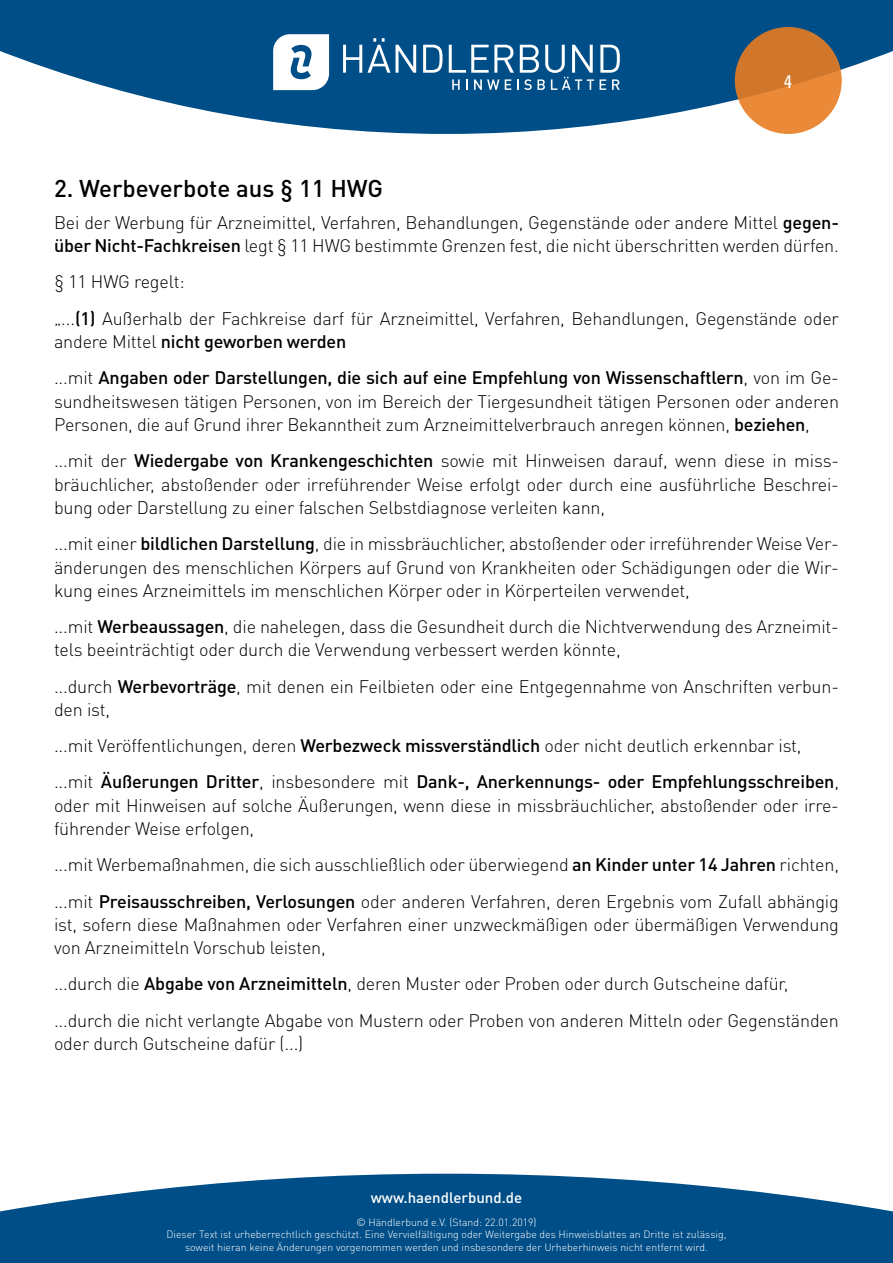
<style>
.page{position:relative;width:893px;height:1263px;background:#fff}
.page>*{position:absolute;margin:0;border:0;box-sizing:border-box;transform-origin:0 0}
.t1{font:500 24px "DIN Pro";color:#000}
.t2{font:300 18px/23.4px "DIN Pro";letter-spacing:-.01em;color:#000}
.t3{font:500 18px/36.2px "DIN Pro";letter-spacing:-.01em;color:#000}
.t4{font:condensed 18px "Zurich BT";color:#fff}
.t5{font:500 15px "DIN Pro";color:#fff}
.t6{font:300 10.5px/12.6px "DIN Pro";color:#fff;text-align:center}
.s1{font-weight:500}
.s2{font-weight:300}
</style>
<div class="page">
<svg style="left:0;top:0;width:893px;height:134px;fill:#004e87"></svg>
<svg style="left:735px;top:27px;width:107px;height:107px;background:#da7f31"></svg>
<svg style="left:343px;top:38px;width:47px;height:35px"></svg>
<svg style="left:396px;top:45px;width:20px;height:28px"></svg>
<svg style="left:423px;top:45px;width:20px;height:28px"></svg>
<svg style="left:600px;top:45px;width:20px;height:28px"></svg>
<svg style="left:449px;top:45px;width:145px;height:45px"></svg>
<svg style="left:600px;top:79px;width:6px;height:11px"></svg>
<svg style="left:612px;top:79px;width:8px;height:11px"></svg>
<svg style="left:273px;top:34px;width:56px;height:56px"></svg>
<svg style="left:0;top:1174px;width:893px;height:89px;background:#226697"></svg>
<p class="t4" style="left:784px;top:71px;width:10px">4</p>
<h1 class="t1" style="left:54px;top:172px;width:331px">2. Werbeverbote aus § 11 HWG</h1>
<p class="t2" style="left:54px;top:210px;width:786px">Bei der Werbung für Arzneimittel, Verfahren, Behandlungen, Gegenstände oder andere Mittel <span class="s1">gegen&shy;über Nicht-Fachkreisen</span> legt § 11 HWG bestimmte Grenzen fest, die nicht überschritten werden dürfen.</p>
<p class="t2" style="left:54px;top:263px;width:786px;line-height:36.2px">§ 11 HWG regelt:<br>„...<span class="s1">(1)</span> Außerhalb der Fachkreise darf für Arzneimittel, Verfahren, Behandlungen, Gegenstände oder</p>
<p class="t3" style="left:54px;top:323px;width:786px"><span class="s2">andere Mittel</span> nicht geworben werden<br><span class="s2">...mit</span> Angaben oder Darstellungen, die sich auf eine Empfehlung von Wissenschaftlern<span class="s2">, von im Ge-</span></p>
<p class="t2" style="left:54px;top:389px;width:786px">sundheitswesen tätigen Personen, von im Bereich der Tiergesundheit tätigen Personen oder anderen<br>Personen, die auf Grund ihrer Bekanntheit zum Arzneimittelverbrauch anregen können, <span class="s1">beziehen</span>,</p>
<p class="t2" style="left:54px;top:448px;width:786px;text-align:justify">...mit der <span class="s1">Wiedergabe von Krankengeschichten</span> sowie mit Hinweisen darauf, wenn diese in miss&shy;bräuchlicher, abstoßender oder irreführender Weise erfolgt oder durch eine ausführliche Beschrei&shy;bung oder Darstellung zu einer falschen Selbstdiagnose verleiten kann,</p>
<p class="t2" style="left:54px;top:531px;width:786px;text-align:justify">...mit einer <span class="s1">bildlichen Darstellung</span>, die in missbräuchlicher, abstoßender oder irreführender Weise Ver&shy;änderungen des menschlichen Körpers auf Grund von Krankheiten oder Schädigungen oder die Wir&shy;kung eines Arzneimittels im menschlichen Körper oder in Körperteilen verwendet,</p>
<p class="t2" style="left:54px;top:614px;width:786px">...mit <span class="s1">Werbeaussagen</span>, die nahelegen, dass die Gesundheit durch die Nichtverwendung des Arzneimit&shy;tels beeinträchtigt oder durch die Verwendung verbessert werden könnte,</p>
<p class="t2" style="left:54px;top:674px;width:786px">...durch <span class="s1">Werbevorträge</span>, mit denen ein Feilbieten oder eine Entgegennahme von Anschriften verbun&shy;den ist,</p>
<p class="t3" style="left:54px;top:727px;width:786px"><span class="s2">...mit Veröffentlichungen, deren</span> Werbezweck missverständlich <span class="s2">oder nicht deutlich erkennbar ist, ...mit</span> Äußerungen Dritter<span class="s2">, insbesondere mit</span> Dank-, Anerkennungs- oder Empfehlungsschreiben<span class="s2">,</span></p>
<p class="t2" style="left:54px;top:793px;width:786px">oder mit Hinweisen auf solche Äußerungen, wenn diese in missbräuchlicher, abstoßender oder irre&shy;führender Weise erfolgen,</p>
<p class="t2" style="left:54px;top:846px;width:786px;line-height:36.2px">...mit Werbemaßnahmen, die sich ausschließlich oder überwiegend <span class="s1">an Kinder unter 14 Jahren</span> richten, ...mit <span class="s1">Preisausschreiben, Verlosungen</span> oder anderen Verfahren, deren Ergebnis vom Zufall abhängig</p>
<p class="t2" style="left:54px;top:912px;width:786px">ist, sofern diese Maßnahmen oder Verfahren einer unzweckmäßigen oder übermäßigen Verwendung von Arzneimitteln Vorschub leisten,</p>
<p class="t2" style="left:54px;top:965px;width:786px;line-height:36.2px">...durch die <span class="s1">Abgabe von Arzneimitteln</span>, deren Muster oder Proben oder durch Gutscheine dafür, ...durch die nicht verlangte Abgabe von Mustern oder Proben von anderen Mitteln oder Gegenständen</p>
<p class="t2" style="left:54px;top:1031px;width:251px">oder durch Gutscheine dafür (...)</p>
<p class="t5" style="left:371px;top:1187px;width:153px">www.haendlerbund.de</p>
<p class="t6" style="left:166px;top:1215px;width:562px">© Händlerbund e.V. (Stand: 22.01.2019)<br>Dieser Text ist urheberrechtlich geschützt. Eine Vervielfältigung oder Weitergabe des Hinweisblattes an Dritte ist zulässig, soweit hieran keine Änderungen vorgenommen werden und insbesondere der Urheberhinweis nicht entfernt wird.</p>
</div>
